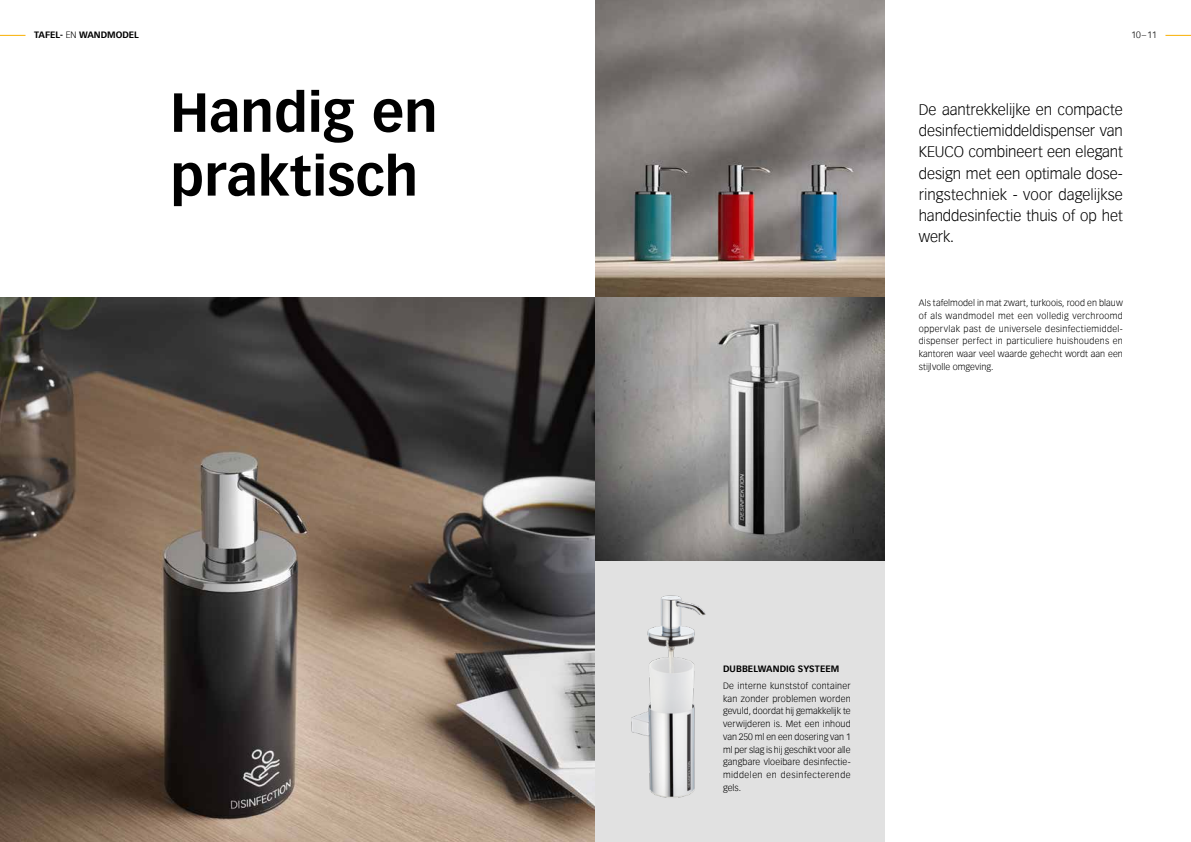
<style>
.page{position:relative;width:1191px;height:842px;background:#fff}
.page>*{position:absolute;margin:0;border:0;box-sizing:border-box;transform-origin:0 0}
.t1{font:700 54px/63.8px "Vectora Com";color:#000}
.t2{font:300 15px/21.3px "Vectora Com";letter-spacing:-.005em;color:#000;text-align:justify}
.t3{font:300 9px/12.8px "Vectora Com";letter-spacing:.01em;color:#000;text-align:justify}
.t4{font:700 9px "Vectora Com";color:#000}
.s1{font-weight:300;font-size:7px;color:#fff}
.s2{font-weight:300}
</style>
<div class="page">
<img style="left:595px;top:0;width:289px;height:561px">
<img style="left:0;top:298px;width:595px;height:544px">
<div style="left:595px;top:561px;width:289px;height:281px;background:#e1e1e1"></div>
<img style="left:631px;top:595px;width:75px;height:203px">
<svg style="left:0;top:35px;width:26px;height:1px"></svg>
<svg style="left:1165px;top:35px;width:26px;height:1px"></svg>
<p class="t4" style="left:21px;top:30px;width:119px"><span class="s1">10</span> TAFEL- <span class="s2">EN</span> WANDMODEL</p>
<p class="t3" style="left:1131px;top:29px;width:27px">10–11</p>
<h1 class="t1" style="left:170px;top:81px;width:269px">Handig en praktisch</h1>
<h2 class="t2" style="left:918px;top:99px;width:206px">De aantrekkelijke en compacte desinfectiemiddeldispenser van KEUCO combineert een elegant design met een optimale dose&shy;ringstechniek - voor dagelijkse handdesinfectie thuis of op het werk.</h2>
<p class="t3" style="left:918px;top:297px;width:206px">Als tafelmodel in mat zwart, turkoois, rood en blauw of als wandmodel met een volledig verchroomd oppervlak past de universele desinfectiemiddel&shy;dispenser perfect in particuliere huishoudens en kantoren waar veel waarde gehecht wordt aan een stijlvolle omgeving.</p>
<p class="t4" style="left:723px;top:663px;width:118px">DUBBELWANDIG SYSTEEM</p>
<p class="t3" style="left:723px;top:679px;width:129px">De interne kunststof container kan zonder problemen worden gevuld, doordat hij gemakkelijk te verwijderen is. Met een inhoud van 250 ml en een dosering van 1 ml per slag is hij geschikt voor alle gangbare vloeibare desinfectie&shy;middelen en desinfecterende gels.</p>
</div>
